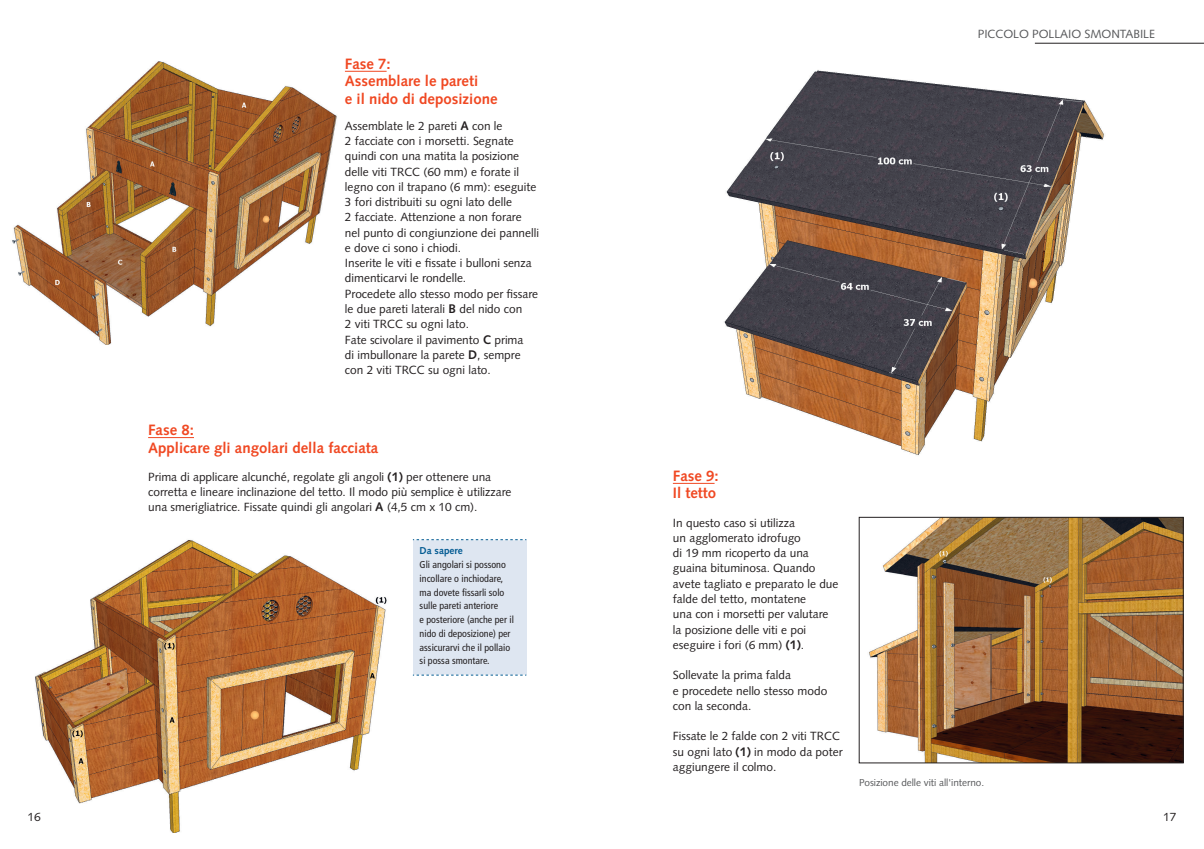
<style>
.page{position:relative;width:1204px;height:849px;background:#fff}
.page>*{position:absolute;margin:0;border:0;box-sizing:border-box;transform-origin:0 0}
.ETAPE{font:700 15px/17.5px "Syntax";color:#f04822}
.TXT_COURANT{font:11.88px/15.2px "Syntax";color:#231f20}
.TITRE_COURANT{font:11.88px "Syntax";letter-spacing:-.005em;color:#57585a}
.ENCADRE_TXT{font:condensed 10px/13.8px "Frutiger";color:#231f20}
.LEGENDE{font:10px "Syntax";letter-spacing:-.005em;color:#57585a}
.T_Encadre{font:700 10px "Syntax";color:#015a92}
.s1{font-weight:700;font-size:12.5px}
</style>
<div class="page">
<hr style="left:1034px;top:43px;width:169px;height:1px;background:#231f20">
<img style="left:724px;top:70px;width:380px;height:386px">
<img style="left:12px;top:61px;width:325px;height:283px">
<hr style="left:345px;top:71px;width:41px;height:1px;background:#f04822">
<img style="left:35px;top:540px;width:352px;height:292px">
<hr style="left:148px;top:437px;width:46px;height:1px;background:#f04822">
<div style="left:413px;top:539px;width:113px;height:136px;background:#dee6f1"></div>
<svg style="left:413px;top:539px;width:113px;height:1px"></svg>
<svg style="left:413px;top:674px;width:113px;height:1px"></svg>
<hr style="left:672px;top:483px;width:42px;height:1px;background:#f04822">
<img style="left:869px;top:519px;width:312px;height:241px">
<div style="left:858px;top:517px;width:325px;height:245px;border:1px solid #231f20"></div>
<p class="ETAPE" style="left:345px;top:55px;width:154px">Fase 7:<br>Assemblare le pareti<br>e il nido di deposizione</p>
<p class="TXT_COURANT" style="left:345px;top:118px;width:196px">Assemblate le 2 pareti <span class="s1">A</span> con le<br>2 facciate con i morsetti. Segnate quindi con una matita la posizione delle viti TRCC (60 mm) e forate il legno con il trapano (6 mm): eseguite 3 fori distribuiti su ogni lato delle<br>2 facciate. Attenzione a non forare nel punto di congiunzione dei pannelli e dove ci sono i chiodi.<br>Inserite le viti e fissate i bulloni senza dimenticarvi le rondelle.</p>
<p class="TXT_COURANT" style="left:345px;top:286px;width:195px">Procedete allo stesso modo per fissare le due pareti laterali <span class="s1">B</span> del nido con<br>2 viti TRCC su ogni lato.</p>
<p class="TXT_COURANT" style="left:345px;top:332px;width:180px">Fate scivolare il pavimento <span class="s1">C</span> prima di imbullonare la parete <span class="s1">D</span>, sempre con 2 viti TRCC su ogni lato.</p>
<p class="ETAPE" style="left:148px;top:421px;width:232px">Fase 8:<br>Applicare gli angolari della facciata</p>
<p class="TXT_COURANT" style="left:148px;top:469px;width:365px">Prima di applicare alcunché, regolate gli angoli <span class="s1">(1)</span> per ottenere una corretta e lineare inclinazione del tetto. Il modo più semplice è utilizzare una smerigliatrice. Fissate quindi gli angolari <span class="s1">A</span> (4,5 cm x 10 cm).</p>
<p class="T_Encadre" style="left:419px;top:545px;width:45px">Da sapere</p>
<p class="ENCADRE_TXT" style="left:419px;top:557px;width:96px">Gli angolari si possono incollare o inchiodare, ma dovete fissarli solo sulle pareti anteriore<br>e posteriore (anche per il nido di deposizione) per assicurarvi che il pollaio si possa smontare.</p>
<p class="TITRE_COURANT" style="left:977px;top:27px;width:179px">PICCOLO POLLAIO SMONTABILE</p>
<p class="ETAPE" style="left:672px;top:467px;width:47px">Fase 9:<br>Il tetto</p>
<p class="TXT_COURANT" style="left:672px;top:515px;width:167px">In questo caso si utilizza<br>un agglomerato idrofugo<br>di 19 mm ricoperto da una guaina bituminosa. Quando avete tagliato e preparato le due falde del tetto, montatene<br>una con i morsetti per valutare la posizione delle viti e poi eseguire i fori (6 mm) <span class="s1">(1)</span>.</p>
<p class="TXT_COURANT" style="left:672px;top:667px;width:156px">Sollevate la prima falda<br>e procedete nello stesso modo con la seconda.</p>
<p class="TXT_COURANT" style="left:672px;top:728px;width:171px">Fissate le 2 falde con 2 viti TRCC su ogni lato <span class="s1">(1)</span> in modo da poter aggiungere il colmo.</p>
<p class="LEGENDE" style="left:858px;top:776px;width:127px">Posizione delle viti all'interno.</p>
<p class="TXT_COURANT" style="left:28px;top:809px;width:15px">16</p>
<p class="TXT_COURANT" style="left:1162px;top:809px;width:15px">17</p>
</div>
